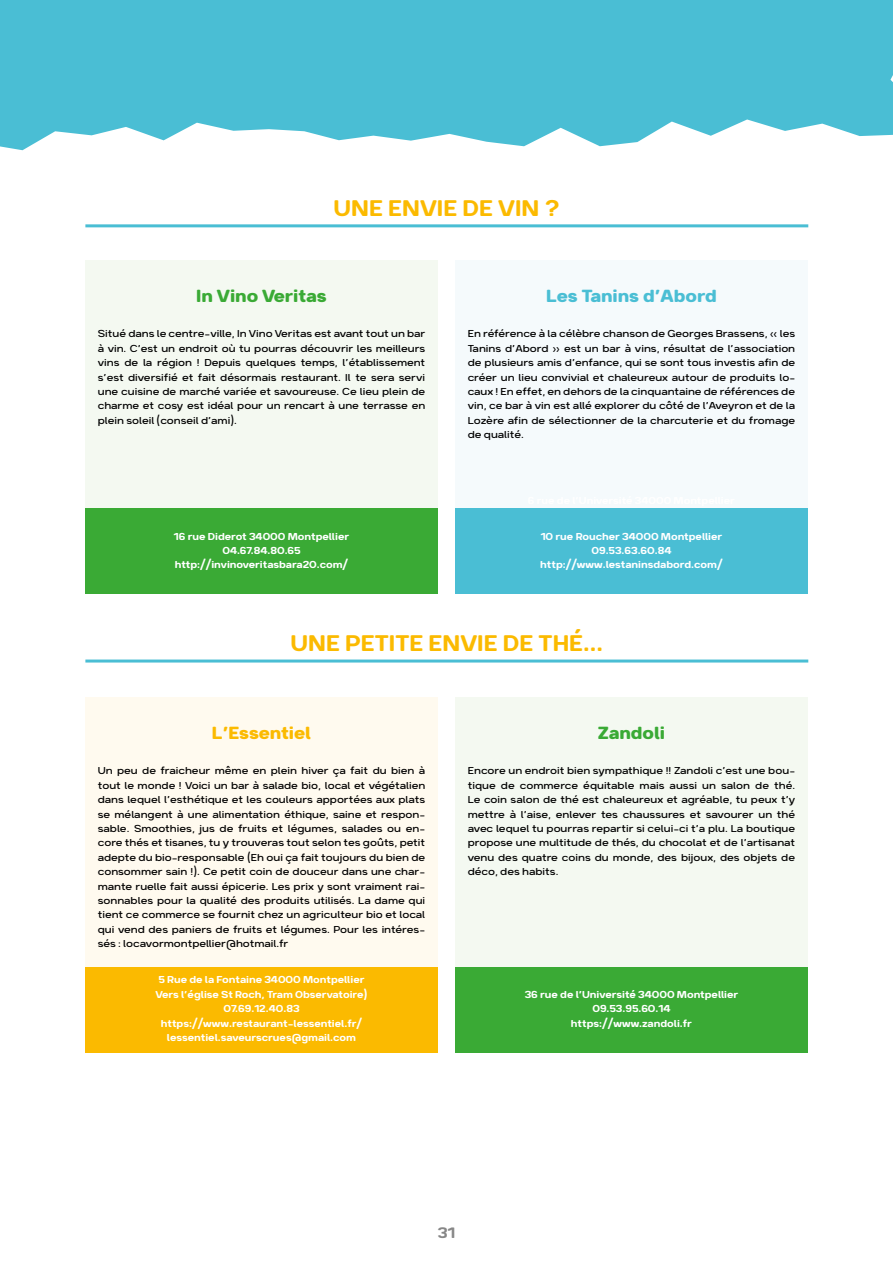
<style>
.page{position:relative;width:893px;height:1263px;background:#fff}
.page>*{position:absolute;margin:0;border:0;box-sizing:border-box;transform-origin:0 0}
.Titre_articles_bleu{font:27px "Breul Grotesk B";color:#fbba00}
.t1{font:700 21px "Breul Grotesk B";color:#3aaa35}
.t2{font:700 21px "Breul Grotesk B";color:#4abed4}
.t3{font:700 21px "Breul Grotesk B";letter-spacing:-.005em;color:#fbba00}
.t4{font:18px "Breul Grotesk B";color:#878787}
.t5{font:300 12px/14.4px "Breul Grotesk B";color:#000;text-align:justify}
.t6{font:12px/14.4px "Breul Grotesk B";color:#fff}
</style>
<div class="page">
<svg style="left:0;top:0;width:893px;height:150px;fill:#4abed4"></svg>
<hr style="left:85px;top:224px;width:723px;height:3px;background:#4abed4">
<hr style="left:85px;top:659px;width:723px;height:3px;background:#4abed4">
<div style="left:85px;top:260px;width:353px;height:329px;background:#f4f9f1"></div>
<div style="left:455px;top:260px;width:353px;height:329px;background:#f5fafc"></div>
<div style="left:85px;top:509px;width:353px;height:85px;background:#3aaa35"></div>
<div style="left:455px;top:509px;width:353px;height:85px;background:#4abed4"></div>
<div style="left:85px;top:697px;width:353px;height:350px;background:#fffaef"></div>
<div style="left:85px;top:967px;width:353px;height:85px;background:#fbba00"></div>
<div style="left:455px;top:697px;width:353px;height:350px;background:#f4f9f1"></div>
<div style="left:455px;top:967px;width:353px;height:85px;background:#3aaa35"></div>
<p class="Titre_articles_bleu" style="left:334px;top:191px;width:228px">UNE ENVIE DE VIN ?</p>
<p class="t1" style="left:196px;top:282px;width:132px">In Vino Veritas</p>
<p class="t5" style="left:98px;top:326px;width:329px">Situé dans le centre-ville, In Vino Veritas est avant tout un bar à vin. C’est un endroit où tu pourras découvrir les meilleurs vins de la région ! Depuis quelques temps, l’établissement s’est diversifié et fait désormais restaurant. Il te sera servi une cuisine de marché variée et savoureuse. Ce lieu plein de charme et cosy est idéal pour un rencart à une terrasse en plein soleil (conseil d’ami).</p>
<p class="t6" style="left:174px;top:528px;width:177px">16 rue Diderot 34000 Montpellier</p>
<p class="t6" style="left:222px;top:543px;width:80px">04.67.84.80.65</p>
<p class="t6" style="left:175px;top:557px;width:175px">http://invinoveritasbara20.com/</p>
<p class="t2" style="left:546px;top:282px;width:172px">Les Tanins d’Abord</p>
<p class="t5" style="left:468px;top:326px;width:329px">En référence à la célèbre chanson de Georges Brassens, « les Tanins d’Abord » est un bar à vins, résultat de l’association de plusieurs amis d’enfance, qui se sont tous investis afin de créer un lieu convivial et chaleureux autour de produits lo&shy;caux ! En effet, en dehors de la cinquantaine de références de vin, ce bar à vin est allé explorer du côté de l’Aveyron et de la Lozère afin de sélectionner de la charcuterie et du fromage de qualité.</p>
<p class="t6" style="left:541px;top:528px;width:183px">10 rue Roucher 34000 Montpellier</p>
<p class="t6" style="left:591px;top:543px;width:82px">09.53.63.60.84</p>
<p class="t6" style="left:540px;top:557px;width:184px">http://www.lestaninsdabord.com/</p>
<p class="Titre_articles_bleu" style="left:291px;top:626px;width:314px">UNE PETITE ENVIE DE THÉ...</p>
<p class="t3" style="left:212px;top:719px;width:101px">L’Essentiel</p>
<p class="t5" style="left:98px;top:763px;width:329px">Un peu de fraicheur même en plein hiver ça fait du bien à tout le monde ! Voici un bar à salade bio, local et végétalien dans lequel l’esthétique et les couleurs apportées aux plats se mélangent à une alimentation éthique, saine et respon&shy;sable. Smoothies, jus de fruits et légumes, salades ou en&shy;core thés et tisanes, tu y trouveras tout selon tes goûts, petit adepte du bio-responsable (Eh oui ça fait toujours du bien de consommer sain !). Ce petit coin de douceur dans une char&shy;mante ruelle fait aussi épicerie. Les prix y sont vraiment rai&shy;sonnables pour la qualité des produits utilisés. La dame qui tient ce commerce se fournit chez un agriculteur bio et local qui vend des paniers de fruits et légumes. Pour les intéres&shy;sés : locavormontpellier@hotmail.fr</p>
<p class="t6" style="left:156px;top:972px;width:213px">5 Rue de la Fontaine 34000 Montpellier<br>Vers l’église St Roch, Tram Observatoire)</p>
<p class="t6" style="left:223px;top:1001px;width:78px">07.69.12.40.83</p>
<p class="t6" style="left:161px;top:1015px;width:203px">https://www.restaurant-lessentiel.fr/</p>
<p class="t6" style="left:167px;top:1030px;width:191px">lessentiel.saveurscrues@gmail.com</p>
<p class="t1" style="left:598px;top:719px;width:69px">Zandoli</p>
<p class="t5" style="left:468px;top:763px;width:329px">Encore un endroit bien sympathique !! Zandoli c’est une bou&shy;tique de commerce équitable mais aussi un salon de thé.<br>Le coin salon de thé est chaleureux et agréable, tu peux t’y mettre à l’aise, enlever tes chaussures et savourer un thé avec lequel tu pourras repartir si celui-ci t’a plu. La boutique propose une multitude de thés, du chocolat et de l’artisanat venu des quatre coins du monde, des bijoux, des objets de déco, des habits.</p>
<p class="t6" style="left:525px;top:986px;width:215px">36 rue de l’Université 34000 Montpellier</p>
<p class="t6" style="left:592px;top:1001px;width:80px">09.53.95.60.14</p>
<p class="t6" style="left:571px;top:1015px;width:122px">https://www.zandoli.fr</p>
<h3 class="t4" style="left:438px;top:1221px;width:19px">31</h3>
</div>
